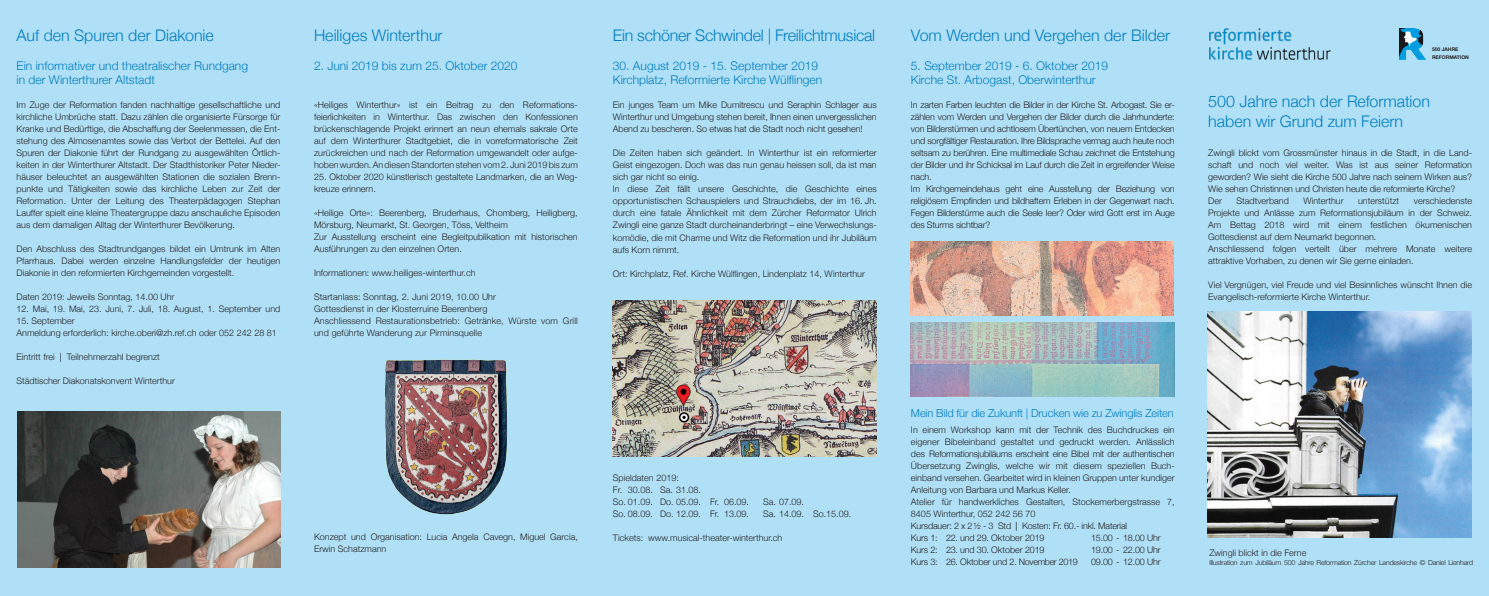
<style>
.page{position:relative;width:1489px;height:596px;background:#fff}
.page>*{position:absolute;margin:0;border:0;box-sizing:border-box;transform-origin:0 0}
.Titel{font:300 16px/20px "Helvetica Neue";letter-spacing:-.005em;color:#007cc2}
.Ort_Datum_Light{font:300 12px "Helvetica Neue";color:#007cc2}
.Untertitel_blau{font:300 11px "Helvetica Neue";letter-spacing:-.01em;color:#007cc2}
.Lauftext{font:300 9px/12px "Helvetica Neue";color:#231f20;text-align:justify}
.Lauftext-2{font:300 9px "Helvetica Neue";letter-spacing:-.02em;color:#231f20}
.Lauftext-3{font:300 7px "Helvetica Neue";letter-spacing:-.025em;color:#231f20}
.Lauftext-4{font:700 5px "Helvetica Neue";color:#231f20}
.s1{font-family:"Helvetica Neue LT Pro";font-weight:400}
</style>
<div class="page">
<div style="left:0;top:0;width:1488px;height:595px;background:#b0e0f7"></div>
<img style="left:1209px;top:28px;width:122px;height:32px">
<img style="left:1207px;top:311px;width:264px;height:226px">
<img style="left:384px;top:359px;width:124px;height:155px">
<img style="left:613px;top:300px;width:263px;height:156px">
<img style="left:1399px;top:28px;width:27px;height:32px">
<img style="left:910px;top:322px;width:263px;height:74px">
<img style="left:910px;top:241px;width:263px;height:74px">
<img style="left:17px;top:411px;width:263px;height:155px">
<p class="Titel" style="left:17px;top:24px;width:199px">Auf den Spuren der Diakonie</p>
<p class="Ort_Datum_Light" style="left:17px;top:56px;width:233px">Ein informativer und theatralischer Rundgang</p>
<p class="Ort_Datum_Light" style="left:17px;top:70px;width:140px">in der Winterthurer Altstadt</p>
<p class="Lauftext" style="left:17px;top:98px;width:265px">Im Zuge der Reformation fanden nachhaltige gesellschaftliche und kirchliche Umbrüche statt. Dazu zählen die organisierte Fürsorge für Kranke und Bedürftige, die Abschaffung der Seelenmessen, die Ent&shy;stehung des Almosenamtes sowie das Verbot der Bettelei. Auf den Spuren der Diakonie führt der Rundgang zu ausgewählten Örtlich&shy;keiten in der Winterthurer Altstadt. Der Stadthistoriker Peter Nieder&shy;häuser beleuchtet an ausgewählten Stationen die sozialen Brenn&shy;punkte und Tätigkeiten sowie das kirchliche Leben zur Zeit der Reformation. Unter der Leitung des Theaterpädagogen Stephan Lauffer spielt eine kleine Theatergruppe dazu anschauliche Episoden aus dem damaligen Alltag der Winterthurer Bevölkerung.</p>
<p class="Lauftext" style="left:17px;top:242px;width:265px">Den Abschluss des Stadtrundganges bildet ein Umtrunk im Alten Pfarrhaus. Dabei werden einzelne Handlungsfelder der heutigen Diakonie in den reformierten Kirchgemeinden vorgestellt.</p>
<p class="Lauftext" style="left:17px;top:290px;width:159px">Daten 2019: Jeweils Sonntag, 14.00 Uhr</p>
<p class="Lauftext" style="left:17px;top:302px;width:265px">12. Mai, 19. Mai, 23. Juni, 7. Juli, 18. August, 1. September und</p>
<p class="Lauftext" style="left:17px;top:314px;width:60px">15. September</p>
<p class="Lauftext" style="left:17px;top:326px;width:262px">Anmeldung erforderlich: kirche.oberi@zh.ref.ch oder 052 242 28 81</p>
<p class="Lauftext" style="left:17px;top:350px;width:145px">Eintritt frei <span class="s1">|</span> Teilnehmerzahl begrenzt</p>
<p class="Lauftext" style="left:17px;top:374px;width:160px">Städtischer Diakonatskonvent Winterthur</p>
<p class="Titel" style="left:314px;top:24px;width:130px">Heiliges Winterthur</p>
<p class="Ort_Datum_Light" style="left:314px;top:56px;width:205px">2. Juni 2019 bis zum 25. Oktober 2020</p>
<p class="Lauftext" style="left:314px;top:98px;width:265px">«Heiliges Winterthur» ist ein Beitrag zu den Reformations&shy;feierlichkeiten in Winterthur. Das zwischen den Konfessionen brückenschlagende Projekt erinnert an neun ehemals sakrale Orte auf dem Winterthurer Stadtgebiet, die in vorreformatorische Zeit zurückreichen und nach der Reformation umgewandelt oder aufge&shy;hoben wurden. An diesen Standorten stehen vom 2. Juni 2019 bis zum</p>
<p class="Lauftext" style="left:314px;top:170px;width:265px">25. Oktober 2020 künstlerisch gestaltete Landmarken, die an Weg&shy;kreuze erinnern.</p>
<p class="Lauftext" style="left:314px;top:206px;width:265px">«Heilige Orte»: Beerenberg, Bruderhaus, Chomberg, Heiligberg,<br>Mörsburg, Neumarkt, St. Georgen, Töss, Veltheim</p>
<p class="Lauftext" style="left:314px;top:230px;width:265px">Zur Ausstellung erscheint eine Begleitpublikation mit historischen<br>Ausführungen zu den einzelnen Orten.</p>
<p class="Lauftext" style="left:314px;top:266px;width:163px">Informationen: www.heiliges-winterthur.ch</p>
<p class="Lauftext" style="left:314px;top:290px;width:183px">Startanlass: Sonntag, 2. Juni 2019, 10.00 Uhr</p>
<p class="Lauftext" style="left:314px;top:302px;width:175px">Gottesdienst in der Klosterruine Beerenberg</p>
<p class="Lauftext" style="left:314px;top:314px;width:265px">Anschliessend Restaurationsbetrieb: Getränke, Würste vom Grill und geführte Wanderung zur Pirminsquelle</p>
<p class="Lauftext" style="left:314px;top:530px;width:265px">Konzept und Organisation: Lucia Angela Cavegn, Miguel Garcia,<br>Erwin Schatzmann</p>
<p class="Titel" style="left:613px;top:25px;width:264px">Ein schöner Schwindel | Freilichtmusical</p>
<p class="Ort_Datum_Light" style="left:613px;top:56px;width:206px">30. August 2019 - 15. September 2019</p>
<p class="Ort_Datum_Light" style="left:613px;top:70px;width:211px">Kirchplatz, Reformierte Kirche Wülflingen</p>
<p class="Lauftext" style="left:613px;top:98px;width:265px">Ein junges Team um Mike Dumitrescu und Seraphin Schlager aus Winterthur und Umgebung stehen bereit, Ihnen einen unvergesslichen Abend zu bescheren. So etwas hat die Stadt noch nicht gesehen!</p>
<p class="Lauftext" style="left:613px;top:146px;width:265px">Die Zeiten haben sich geändert. In Winterthur ist ein reformierter Geist eingezogen. Doch was das nun genau heissen soll, da ist man sich gar nicht so einig.</p>
<p class="Lauftext" style="left:613px;top:182px;width:265px">In diese Zeit fällt unsere Geschichte, die Geschichte eines opportunistischen Schauspielers und Strauchdiebs, der im 16. Jh. durch eine fatale Ähnlichkeit mit dem Zürcher Reformator Ulrich Zwingli eine ganze Stadt durcheinanderbringt – eine Verwechslungs&shy;komödie, die mit Charme und Witz die Reformation und ihr Jubiläum aufs Korn nimmt.</p>
<p class="Lauftext" style="left:613px;top:266px;width:253px">Ort: Kirchplatz, Ref. Kirche Wülflingen, Lindenplatz 14, Winterthur</p>
<p class="Titel" style="left:910px;top:25px;width:261px">Vom Werden und Vergehen der Bilder</p>
<p class="Ort_Datum_Light" style="left:910px;top:56px;width:199px">5. September 2019 - 6. Oktober 2019</p>
<p class="Ort_Datum_Light" style="left:910px;top:70px;width:186px">Kirche St. Arbogast, Oberwinterthur</p>
<p class="Lauftext" style="left:910px;top:98px;width:265px">In zarten Farben leuchten die Bilder in der Kirche St. Arbogast. Sie er&shy;zählen vom Werden und Vergehen der Bilder durch die Jahrhunderte: von Bilderstürmen und achtlosem Übertünchen, von neuem Entdecken und sorgfältiger Restauration. Ihre Bildsprache vermag auch heute noch seltsam zu berühren. Eine multimediale Schau zeichnet die Entstehung der Bilder und ihr Schicksal im Lauf durch die Zeit in ergreifender Weise nach.</p>
<p class="Lauftext" style="left:910px;top:182px;width:265px">Im Kirchgemeindehaus geht eine Ausstellung der Beziehung von religiösem Empfinden und bildhaftem Erleben in der Gegenwart nach.<br>Fegen Bilderstürme auch die Seele leer? Oder wird Gott erst im Auge des Sturms sichtbar?</p>
<p class="Lauftext-4" style="left:1431px;top:45px;width:28px">500 JAHRE</p>
<p class="Lauftext-4" style="left:1431px;top:53px;width:38px">REFORMATION</p>
<p class="Titel" style="left:1208px;top:90px;width:223px">500 Jahre nach der Reformation haben wir Grund zum Feiern</p>
<p class="Lauftext" style="left:1208px;top:146px;width:265px">Zwingli blickt vom Grossmünster hinaus in die Stadt, in die Land&shy;schaft und noch viel weiter. Was ist aus seiner Reformation geworden? Wie sieht die Kirche 500 Jahre nach seinem Wirken aus?<br>Wie sehen Christinnen und Christen heute die reformierte Kirche?</p>
<p class="Lauftext" style="left:1208px;top:194px;width:15px">Der</p>
<p class="Lauftext" style="left:1236px;top:194px;width:54px">Stadtverband</p>
<p class="Lauftext" style="left:1303px;top:194px;width:42px">Winterthur</p>
<p class="Lauftext" style="left:1357px;top:194px;width:43px">unterstützt</p>
<p class="Lauftext" style="left:1208px;top:194px;width:265px;text-indent:205px">verschiedenste Projekte und Anlässe zum Reformationsjubiläum in der Schweiz.<br>Am Bettag 2018 wird mit einem festlichen ökumenischen Gottesdienst auf dem Neumarkt begonnen.</p>
<p class="Lauftext" style="left:1208px;top:242px;width:265px">Anschliessend folgen verteilt über mehrere Monate weitere attraktive Vorhaben, zu denen wir Sie gerne einladen.</p>
<p class="Lauftext" style="left:1208px;top:278px;width:265px">Viel Vergnügen, viel Freude und viel Besinnliches wünscht Ihnen die<br>Evangelisch-reformierte Kirche Winterthur.</p>
<p class="Lauftext" style="left:613px;top:470px;width:67px">Spieldaten 2019:</p>
<p class="Lauftext" style="left:613px;top:482px;width:90px">Fr. 30.08. Sa. 31.08.</p>
<p class="Lauftext" style="left:613px;top:494px;width:138px">So. 01.09. Do. 05.09. Fr. 06.09.</p>
<p class="Lauftext" style="left:763px;top:494px;width:43px">Sa. 07.09.</p>
<p class="Lauftext" style="left:613px;top:506px;width:138px">So. 08.09. Do. 12.09. Fr. 13.09.</p>
<p class="Lauftext" style="left:763px;top:506px;width:90px">Sa. 14.09. So.15.09.</p>
<p class="Lauftext" style="left:613px;top:530px;width:171px">Tickets: www.musical-theater-winterthur.ch</p>
<p class="Untertitel_blau" style="left:910px;top:403px;width:264px">Mein Bild für die Zukunft | Drucken wie zu Zwinglis Zeiten</p>
<p class="Lauftext" style="left:910px;top:422px;width:265px">In einem Workshop kann mit der Technik des Buchdruckes ein eigener Bibeleinband gestaltet und gedruckt werden. Anlässlich des Reformationsjubiläums erscheint eine Bibel mit der authentischen Übersetzung Zwinglis, welche wir mit diesem speziellen Buch&shy;einband versehen. Gearbeitet wird in kleinen Gruppen unter kundiger Anleitung von Barbara und Markus Keller.</p>
<p class="Lauftext" style="left:910px;top:494px;width:265px">Atelier für handwerkliches Gestalten, Stockemerbergstrasse 7,<br>8405 Winterthur, 052 242 56 70</p>
<p class="Lauftext-2" style="left:910px;top:518px;width:218px">Kursdauer: 2 x 2½ - 3 Std <span class="s1">|</span> Kosten: Fr. 60.- inkl. Material</p>
<p class="Lauftext-2" style="left:910px;top:530px;width:135px">Kurs 1: 22. und 29. Oktober 2019</p>
<p class="Lauftext-2" style="left:1090px;top:530px;width:71px">15.00 - 18.00 Uhr</p>
<p class="Lauftext-2" style="left:910px;top:542px;width:135px">Kurs 2: 23. und 30. Oktober 2019</p>
<p class="Lauftext-2" style="left:1090px;top:542px;width:71px">19.00 - 22.00 Uhr</p>
<p class="Lauftext-2" style="left:910px;top:554px;width:168px">Kurs 3: 26. Oktober und 2. November 2019</p>
<p class="Lauftext-2" style="left:1090px;top:554px;width:71px">09.00 - 12.00 Uhr</p>
<p class="Lauftext" style="left:1209px;top:545px;width:99px">Zwingli blickt in die Ferne</p>
<p class="Lauftext-3" style="left:1209px;top:556px;width:265px">Illustration zum Jubiläum 500 Jahre Reformation Zürcher Landeskirche © Daniel Lienhard</p>
</div>
